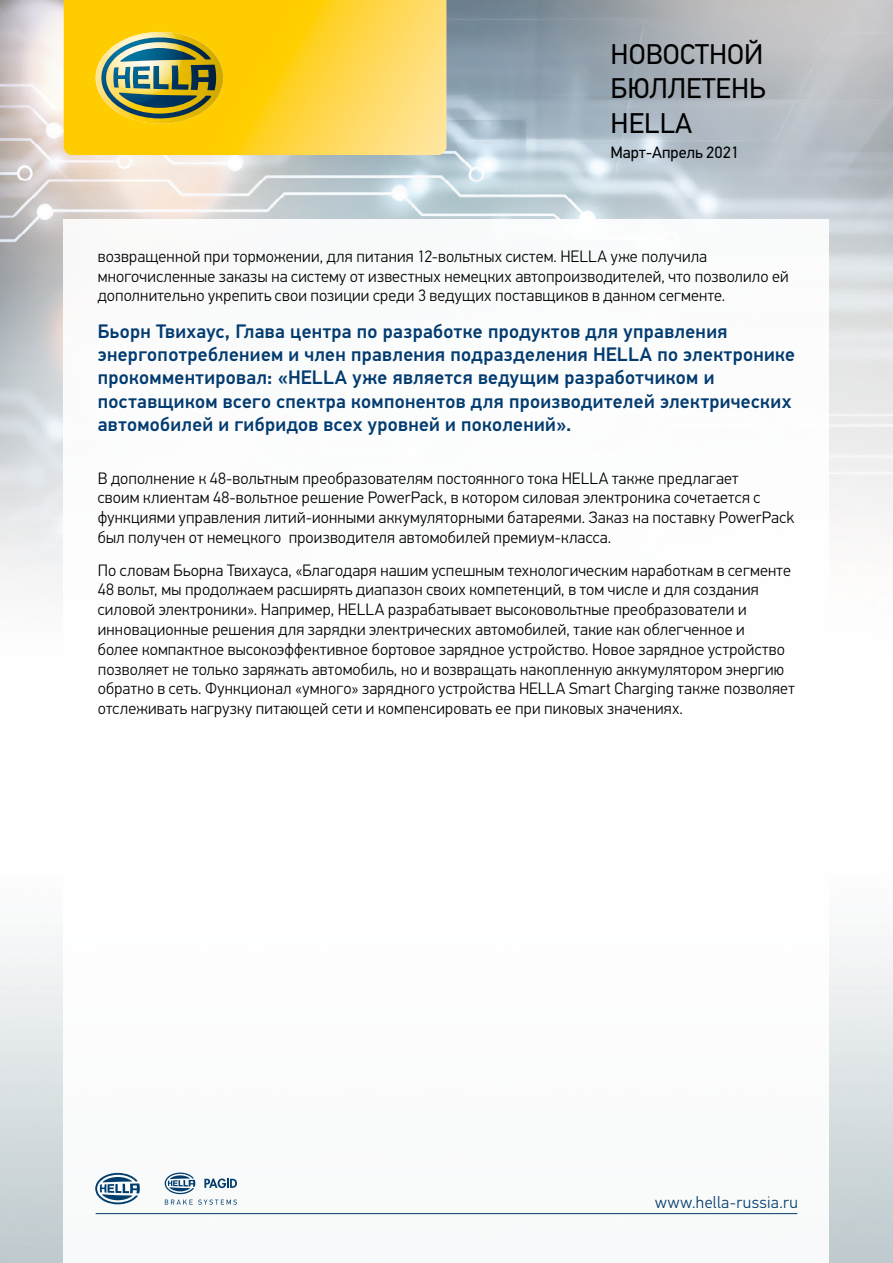
<style>
.page{position:relative;width:893px;height:1263px;background:#fff}
.page>*{position:absolute;margin:0;border:0;box-sizing:border-box;transform-origin:0 0}
.t1{font:28.5px/34.2px "Hella DIN Universal";color:#000;text-align:justify}
.t2{font:500 19.5px/23.4px "Hella DIN Universal";letter-spacing:.015em;color:#023b70}
.t3{font:300 16.5px/19.8px "Hella DIN Universal";letter-spacing:.01em;color:#000}
.t4{font:300 16.5px "Hella DIN Universal";letter-spacing:.025em;color:#003c6d}
.t5{font:16.5px "Hella DIN Universal";color:#000}
</style>
<div class="page">
<img style="left:0;top:0;width:893px;height:1263px">
<div style="left:64px;top:219px;width:765px;height:1044px;background:#fff"></div>
<hr style="left:96px;top:1213px;width:701px;height:1px;background:#003c6d">
<svg style="left:165px;top:1172px;width:72px;height:33px"></svg>
<svg style="left:95px;top:1173px;width:45px;height:31px"></svg>
<svg style="left:64px;top:0;width:382px;height:155px;background:#fed32e"></svg>
<svg style="left:96px;top:32px;width:127px;height:92px;background:#fecc05"></svg>
<img style="left:96px;top:32px;width:127px;height:92px;border-radius:50%">
<h1 class="t1" style="left:611px;top:39px;width:156px">НОВОСТНОЙ БЮЛЛЕТЕНЬ HELLA</h1>
<p class="t5" style="left:611px;top:142px;width:130px">Март-Апрель 2021</p>
<p class="t3" style="left:98px;top:247px;width:692px">возвращенной при торможении, для питания 12-вольтных систем. HELLA уже получила многочисленные заказы на систему от известных немецких автопроизводителей, что позволило ей дополнительно укрепить свои позиции среди 3 ведущих поставщиков в данном сегменте.</p>
<p class="t2" style="left:98px;top:321px;width:699px">Бьорн Твихаус, Глава центра по разработке продуктов для управления энергопотреблением и член правления подразделения HELLA по электронике прокомментировал: «HELLA уже является ведущим разработчиком и поставщиком всего спектра компонентов для производителей электрических автомобилей и гибридов всех уровней и поколений».</p>
<p class="t3" style="left:98px;top:469px;width:698px">В дополнение к 48-вольтным преобразователям постоянного тока HELLA также предлагает<br>своим клиентам 48-вольтное решение PowerPack, в котором силовая электроника сочетается с функциями управления литий-ионными аккумуляторными батареями. Заказ на поставку PowerPack был получен от немецкого производителя автомобилей премиум-класса.</p>
<p class="t3" style="left:98px;top:561px;width:698px">По словам Бьорна Твихауса, «Благодаря нашим успешным технологическим наработкам в сегменте 48 вольт, мы продолжаем расширять диапазон своих компетенций, в том числе и для создания силовой электроники». Например, HELLA разрабатывает высоковольтные преобразователи и инновационные решения для зарядки электрических автомобилей, такие как облегченное и<br>более компактное высокоэффективное бортовое зарядное устройство. Новое зарядное устройство позволяет не только заряжать автомобиль, но и возвращать накопленную аккумулятором энергию обратно в сеть. Функционал «умного» зарядного устройства HELLA Smart Charging также позволяет отслеживать нагрузку питающей сети и компенсировать ее при пиковых значениях.</p>
<p class="t4" style="left:655px;top:1192px;width:144px">www.hella-russia.ru</p>
</div>
